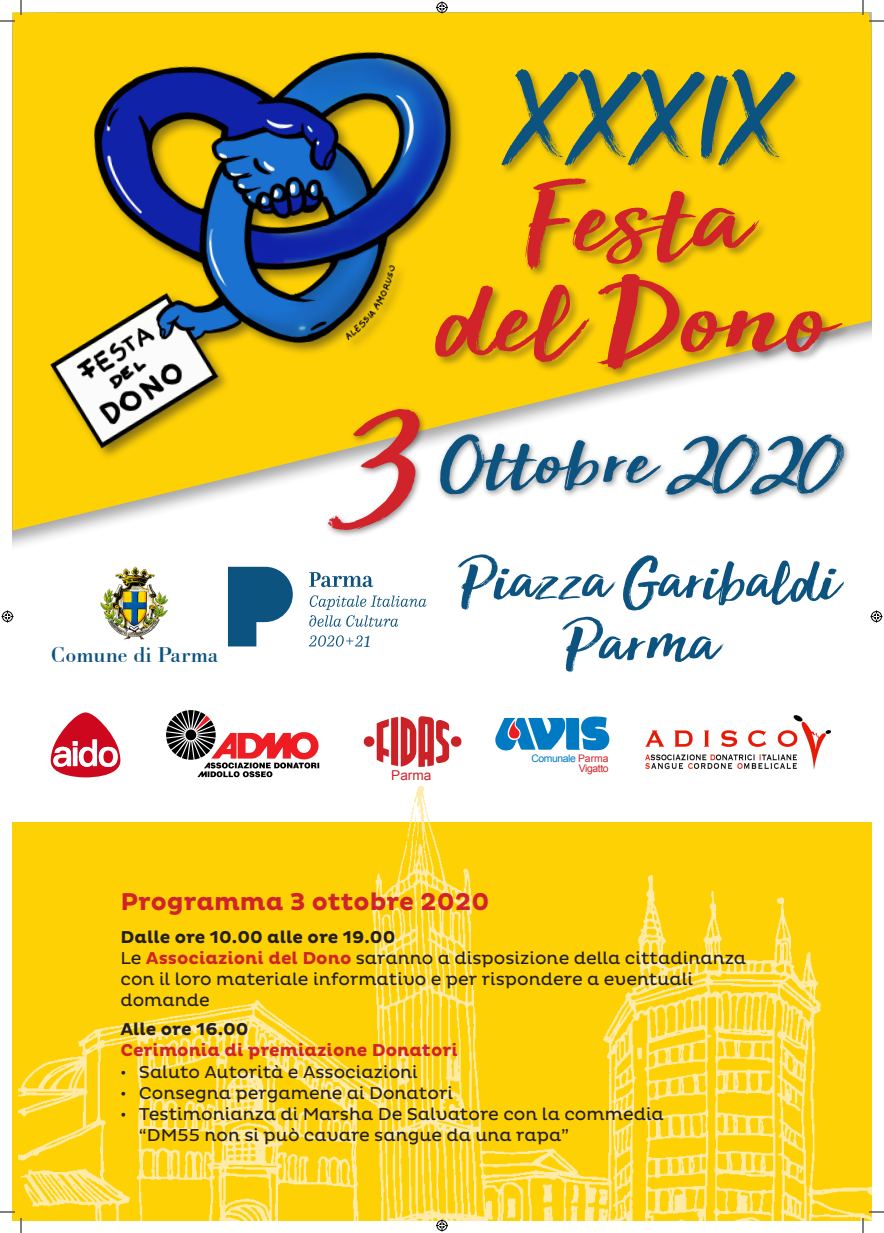
<style>
.page{position:relative;width:884px;height:1233px;background:#fff}
.page>*{position:absolute;margin:0;border:0;box-sizing:border-box;transform-origin:0 0}
.t1{font:148.1px "Sun Valley";color:#d1232a;scale:1.35 1}
.t2{font:109.7px "Sun Valley";color:#d1232a;scale:1.39 1}
.t3{font:103.5px "Sun Valley";color:#0d5380;scale:1.27 1}
.t4{font:71.7px "Sun Valley";color:#0d5380;scale:1.42 1}
.t5{font:63px "Sun Valley";color:#0d5380;scale:1.22 1}
.t6{font:63px "Sun Valley";color:#0d5380;scale:1.25 1}
.t7{font:700 24.7px "Pluto";color:#d1232a}
.t8{font:22.1px "Bodoni BT";color:#0d5380}
.t9{font:17.5px/21px "Pluto";color:#231f20}
.t10{font:700 17.5px/21px "Pluto";color:#d1232a}
.t11{font:700 17.5px "Pluto";color:#231f20}
.t12{font:300 16px "Victorian Orchid";color:#0d5380}
.t13{font:13.6px "Arial";color:#d1232a}
.t14{font:10.4px "Arial";letter-spacing:-.04em;color:#007ac2}
.t15{font:10.4px "Arial";letter-spacing:-.04em;color:#d1232a}
.s1{color:#d1232a}
.s2{font-weight:700;color:#d1232a}
.s3{color:#231f20}
</style>
<div class="page">
<img style="left:19px;top:786px;width:852px;height:434px">
<svg style="left:12px;top:12px;width:859px;height:518px;fill:#fed105"></svg>
<img style="left:12px;top:24px;width:484px;height:436px">
<div style="left:434px;top:177px;width:419px;height:203px;background:#231f20;opacity:.4"></div>
<div style="left:436px;top:430px;width:416px;height:72px;background:#231f20;opacity:.5"></div>
<div style="left:324px;top:405px;width:103px;height:133px;background:#231f20;opacity:.5"></div>
<div style="left:500px;top:68px;width:305px;height:109px;background:#231f20;opacity:.4"></div>
<svg style="left:228px;top:567px;width:198px;height:79px"></svg>
<img style="left:646px;top:716px;width:184px;height:53px">
<svg style="left:51px;top:712px;width:69px;height:65px"></svg>
<svg style="left:166px;top:710px;width:153px;height:67px"></svg>
<img style="left:101px;top:567px;width:68px;height:73px">
<img style="left:363px;top:716px;width:99px;height:51px">
<svg style="left:495px;top:716px;width:115px;height:35px"></svg>
<svg style="left:0;top:1211px;width:15px;height:1px"></svg>
<svg style="left:869px;top:1211px;width:15px;height:1px"></svg>
<svg style="left:0;top:0;width:22px;height:22px"></svg>
<svg style="left:20px;top:1218px;width:2px;height:15px"></svg>
<svg style="left:862px;top:0;width:22px;height:22px"></svg>
<svg style="left:862px;top:1218px;width:2px;height:15px"></svg>
<svg style="left:436px;top:1px;width:12px;height:12px"></svg>
<svg style="left:436px;top:1219px;width:12px;height:12px"></svg>
<svg style="left:2px;top:610px;width:12px;height:12px"></svg>
<svg style="left:870px;top:610px;width:12px;height:12px"></svg>
<p class="t3" style="left:508px;top:24px;width:222px">XXXIX</p>
<p class="t8" style="left:51px;top:641px;width:169px">Comune di Parma</p>
<p class="t2" style="left:522px;top:127px;width:161px">Festa</p>
<p class="t2" style="left:436px;top:227px;width:285px">del Dono</p>
<p class="t1" style="left:332px;top:341px;width:68px">3</p>
<p class="t12" style="left:362px;top:631px;width:14px">1</p>
<p class="t4" style="left:439px;top:402px;width:286px">Ottobre 2020</p>
<p class="t5" style="left:458px;top:527px;width:312px">Piazza Garibaldi</p>
<p class="t6" style="left:563px;top:590px;width:124px">Parma</p>
<p class="t13" style="left:391px;top:766px;width:42px">Parma</p>
<p class="t14" style="left:531px;top:751px;width:79px">Comunale <span class="s1">Parma</span></p>
<p class="t15" style="left:579px;top:761px;width:31px">Vigatto</p>
<p class="t7" style="left:120px;top:888px;width:370px">Programma 3 ottobre 2020</p>
<p class="t11" style="left:120px;top:926px;width:276px">Dalle ore 10.00 alle ore 19.00</p>
<p class="t9" style="left:120px;top:947px;width:627px">Le <span class="s2">Associazioni del Dono</span> saranno a disposizione della cittadinanza con il loro materiale informativo e per rispondere a eventuali domande</p>
<p class="t10" style="left:120px;top:1019px;width:339px"><span class="s3">Alle ore 16.00<br></span>Cerimonia di premiazione Donatori</p>
<p class="t9" style="left:120px;top:1061px;width:299px">• Saluto Autorità e Associazioni</p>
<p class="t9" style="left:120px;top:1082px;width:334px">• Consegna pergamene ai Donatori</p>
<p class="t9" style="left:139px;top:1103px;width:526px;text-indent:-19px">• Testimonianza di Marsha De Salvatore con la commedia “DM55 non si può cavare sangue da una rapa”</p>
</div>
